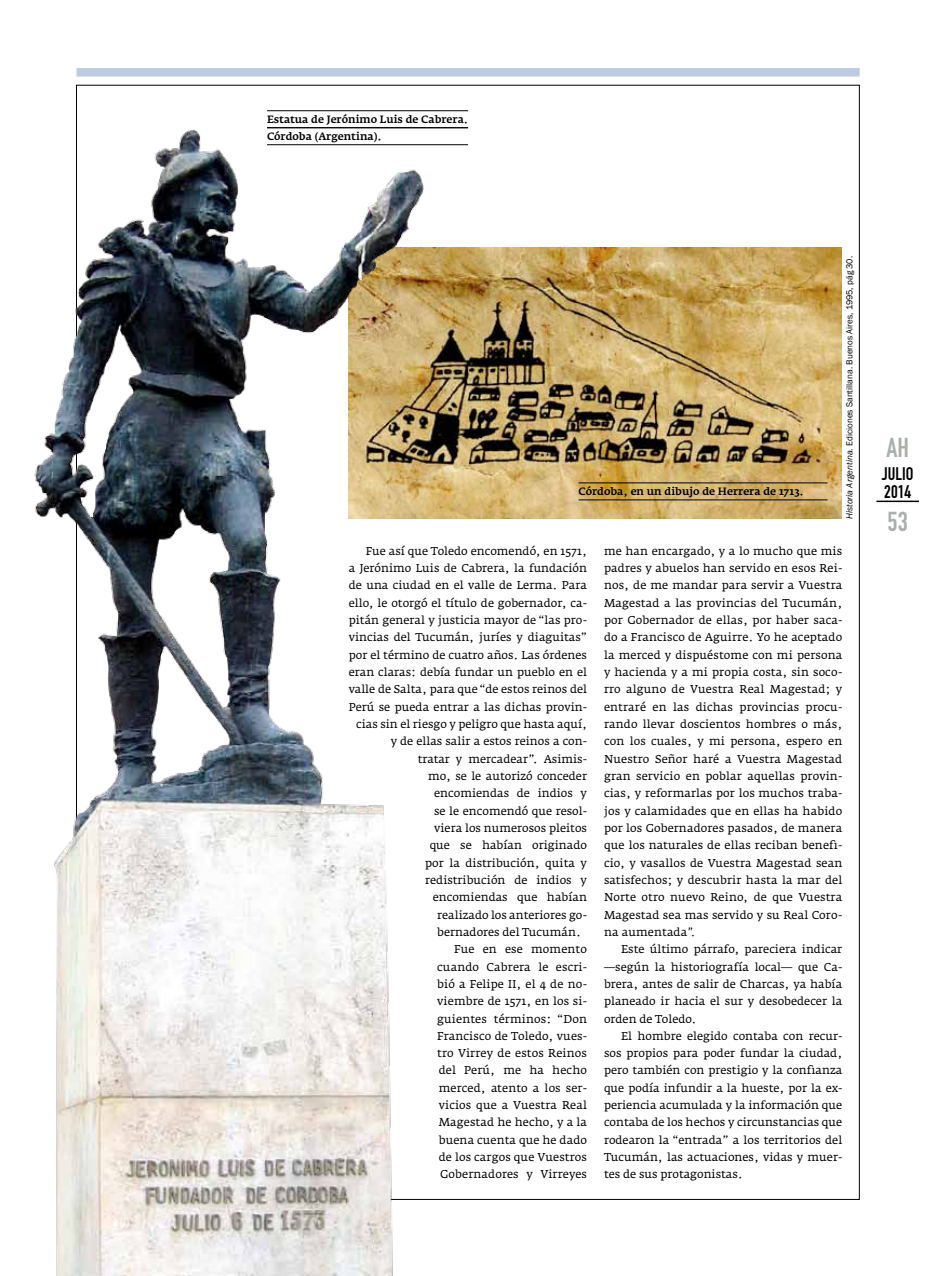
<style>
.page{position:relative;width:936px;height:1276px;background:#fff}
.page>*{position:absolute;margin:0;border:0;box-sizing:border-box;transform-origin:0 0}
.t1{font:27px "DIN Engschrift";color:#aaafab}
.t2{font:18px/18px "DIN Engschrift";color:#000}
.t3{font:11.25px/17.4px "Fedra Serif A";color:#000;text-align:justify}
.t4{font:500 10.5px/17px "Fedra Serif A";letter-spacing:-.005em;color:#000}
.t5{font:9px "Franklin Gothic";color:#000}
.s1{font-style:italic}
</style>
<div class="page">
<hr style="left:876px;top:500px;width:42px;height:2px;background:#000">
<div style="left:76px;top:68px;width:783px;height:9px;background:#bdcbe2"></div>
<img style="left:436px;top:247px;width:405px;height:272px">
<hr style="left:578px;top:482px;width:249px;height:1px;background:#000">
<hr style="left:578px;top:499px;width:249px;height:1px;background:#000">
<img style="left:34px;top:106px;width:402px;height:1170px">
<hr style="left:267px;top:110px;width:201px;height:1px;background:#000">
<hr style="left:267px;top:127px;width:201px;height:1px;background:#000">
<hr style="left:267px;top:144px;width:201px;height:1px;background:#000">
<p class="t4" style="left:267px;top:111px;width:202px">Estatua de Jerónimo Luis de Cabrera.<br>Córdoba (Argentina).</p>
<p class="t4" style="left:578px;top:483px;width:227px">Córdoba, en un dibujo de Herrera de 1713.</p>
<p class="t5" style="left:844px;top:519px;width:264px;rotate:-90deg"><span class="s1">Historia Argentina</span>. Ediciones Santillana. Buenos Aires, 1995, pág 30.</p>
<p class="t3" style="left:366px;top:542px;width:223px">Fue así que Toledo encomendó, en 1571,</p>
<p class="t3" style="left:349px;top:559px;width:240px">a Jerónimo Luis de Cabrera, la fundación</p>
<p class="t3" style="left:349px;top:576px;width:240px">de una ciudad en el valle de Lerma. Para</p>
<p class="t3" style="left:349px;top:594px;width:240px">ello, le otorgó el título de gobernador, ca-</p>
<p class="t3" style="left:349px;top:611px;width:240px">pitán general y justicia mayor de “las pro-</p>
<p class="t3" style="left:349px;top:628px;width:240px">vincias del Tucumán, juríes y diaguitas”</p>
<p class="t3" style="left:349px;top:646px;width:240px">por el término de cuatro años. Las órdenes</p>
<p class="t3" style="left:349px;top:663px;width:240px">eran claras: debía fundar un pueblo en el</p>
<p class="t3" style="left:349px;top:680px;width:240px">valle de Salta, para que “de estos reinos del</p>
<p class="t3" style="left:349px;top:698px;width:240px">Perú se pueda entrar a las dichas provin-</p>
<p class="t3" style="left:356px;top:715px;width:232px">cias sin el riesgo y peligro que hasta aquí,</p>
<p class="t3" style="left:390px;top:732px;width:198px">y de ellas salir a estos reinos a con-</p>
<p class="t3" style="left:417px;top:750px;width:171px">tratar y mercadear”. Asimis-</p>
<p class="t3" style="left:428px;top:767px;width:160px">mo, se le autorizó conceder</p>
<p class="t3" style="left:434px;top:784px;width:154px">encomiendas de indios y</p>
<p class="t3" style="left:434px;top:802px;width:154px">se le encomendó que resol-</p>
<p class="t3" style="left:434px;top:819px;width:154px">viera los numerosos pleitos</p>
<p class="t3" style="left:429px;top:836px;width:159px">que se habían originado</p>
<p class="t3" style="left:425px;top:854px;width:163px">por la distribución, quita y</p>
<p class="t3" style="left:425px;top:871px;width:163px">redistribución de indios y</p>
<p class="t3" style="left:432px;top:888px;width:156px">encomiendas que habían</p>
<p class="t3" style="left:437px;top:906px;width:151px">realizado los anteriores go-</p>
<p class="t3" style="left:437px;top:923px;width:145px">bernadores del Tucumán.</p>
<p class="t3" style="left:454px;top:940px;width:134px">Fue en ese momento</p>
<p class="t3" style="left:437px;top:958px;width:151px">cuando Cabrera le escri-</p>
<p class="t3" style="left:437px;top:975px;width:151px">bió a Felipe II, el 4 de no-</p>
<p class="t3" style="left:437px;top:992px;width:151px">viembre de 1571, en los si-</p>
<p class="t3" style="left:437px;top:1010px;width:151px">guientes términos: “Don</p>
<p class="t3" style="left:437px;top:1027px;width:151px">Francisco de Toledo, vues-</p>
<p class="t3" style="left:437px;top:1044px;width:151px">tro Virrey de estos Reinos</p>
<p class="t3" style="left:438px;top:1062px;width:150px">del Perú, me ha hecho</p>
<p class="t3" style="left:438px;top:1079px;width:150px">merced, atento a los ser-</p>
<p class="t3" style="left:438px;top:1096px;width:150px">vicios que a Vuestra Real</p>
<p class="t3" style="left:438px;top:1114px;width:150px">Magestad he hecho, y a la</p>
<p class="t3" style="left:438px;top:1131px;width:150px">buena cuenta que he dado</p>
<p class="t3" style="left:438px;top:1148px;width:150px">de los cargos que Vuestros</p>
<p class="t3" style="left:440px;top:1166px;width:148px">Gobernadores y Virreyes</p>
<p class="t3" style="left:604px;top:542px;width:240px">me han encargado, y a lo mucho que mis padres y abuelos han servido en esos Rei&shy;nos, de me mandar para servir a Vuestra Magestad a las provincias del Tucumán, por Gobernador de ellas, por haber saca&shy;do a Francisco de Aguirre. Yo he aceptado la merced y dispuéstome con mi persona y hacienda y a mi propia costa, sin soco&shy;rro alguno de Vuestra Real Magestad; y entraré en las dichas provincias procu&shy;rando llevar doscientos hombres o más, con los cuales, y mi persona, espero en Nuestro Señor haré a Vuestra Magestad gran servicio en poblar aquellas provin&shy;cias, y reformarlas por los muchos traba&shy;jos y calamidades que en ellas ha habido por los Gobernadores pasados, de manera que los naturales de ellas reciban benefi&shy;cio, y vasallos de Vuestra Magestad sean satisfechos; y descubrir hasta la mar del Norte otro nuevo Reino, de que Vuestra Magestad sea mas servido y su Real Coro&shy;na aumentada<span class="s1">”.</span></p>
<p class="t3" style="left:604px;top:940px;width:240px;text-indent:17px">Este último párrafo, pareciera indicar —según la historiografía local— que Ca&shy;brera, antes de salir de Charcas, ya había planeado ir hacia el sur y desobedecer la orden de Toledo.</p>
<p class="t3" style="left:604px;top:1027px;width:240px;text-indent:17px">El hombre elegido contaba con recur&shy;sos propios para poder fundar la ciudad, pero también con prestigio y la confianza que podía infundir a la hueste, por la ex&shy;periencia acumulada y la información que contaba de los hechos y circunstancias que rodearon la “entrada” a los territorios del Tucumán, las actuaciones, vidas y muer&shy;tes de sus protagonistas.</p>
<h1 class="t1" style="left:886px;top:432px;width:24px">AH</h1>
<h2 class="t2" style="left:881px;top:464px;width:33px">julio<br>2014</h2>
<h1 class="t1" style="left:887px;top:505px;width:22px">53</h1>
</div>
